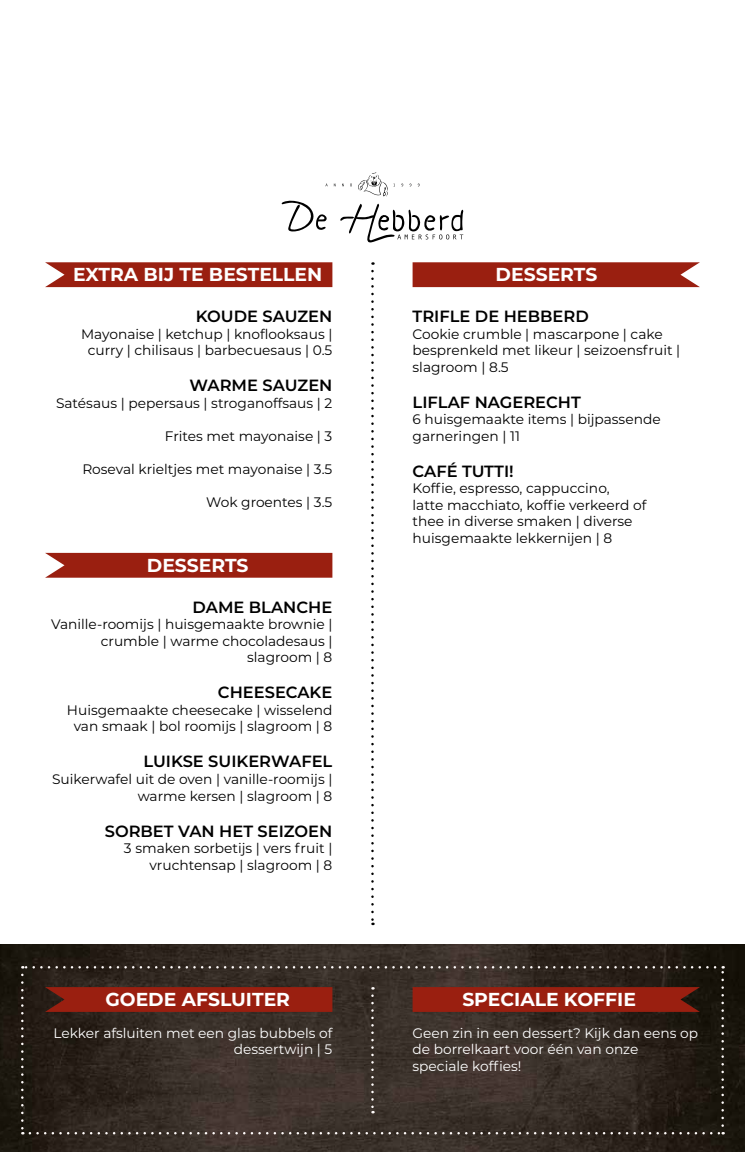
<style>
.page{position:relative;width:745px;height:1152px;background:#fff}
.page>*{position:absolute;margin:0;border:0;box-sizing:border-box;transform-origin:0 0}
.t1{font:700 18.75px "Montserrat";color:#fff}
.t2{font:600 16.25px "Montserrat";color:#000}
.t3{font:13.75px/16.5px "Montserrat";color:#000}
.t4{font:13.75px/16.5px "Montserrat";color:#fff;text-align:right}
</style>
<div class="page">
<img style="left:0;top:945px;width:744px;height:207px">
<svg style="left:21px;top:974px;width:3px;height:160px"></svg>
<svg style="left:30px;top:1132px;width:693px;height:2px"></svg>
<svg style="left:721px;top:966px;width:2px;height:159px"></svg>
<svg style="left:22px;top:966px;width:692px;height:2px"></svg>
<svg style="left:371px;top:995px;width:2px;height:118px"></svg>
<svg style="left:371px;top:271px;width:2px;height:654px"></svg>
<svg style="left:350px;top:172px;width:45px;height:25px"></svg>
<svg style="left:281px;top:200px;width:46px;height:31px"></svg>
<svg style="left:340px;top:204px;width:123px;height:38px"></svg>
<svg style="left:45px;top:987px;width:287px;height:25px;background:#951f10"></svg>
<svg style="left:412px;top:987px;width:287px;height:25px;background:#951e10"></svg>
<svg style="left:412px;top:262px;width:287px;height:25px;background:#9e281a"></svg>
<div style="left:45px;top:553px;width:287px;height:24px;background:#9a1f10"></div>
<svg style="left:45px;top:262px;width:287px;height:25px;background:#9e291a"></svg>
<h1 class="t1" style="left:73px;top:261px;width:250px">EXTRA BIJ TE BESTELLEN</h1>
<p class="t2" style="left:195px;top:305px;width:138px">KOUDE SAUZEN</p>
<p class="t3" style="left:81px;top:325px;width:252px;text-align:center">Mayonaise | ketchup | knoflooksaus | curry | chilisaus | barbecuesaus | 0.5</p>
<p class="t2" style="left:189px;top:374px;width:144px">WARME SAUZEN</p>
<p class="t3" style="left:56px;top:394px;width:278px">Satésaus | pepersaus | stroganoffsaus | 2</p>
<p class="t3" style="left:165px;top:427px;width:169px">Frites met mayonaise | 3</p>
<p class="t3" style="left:82px;top:460px;width:251px">Roseval krieltjes met mayonaise | 3.5</p>
<p class="t3" style="left:206px;top:493px;width:128px">Wok groentes | 3.5</p>
<h1 class="t1" style="left:147px;top:552px;width:103px">DESSERTS</h1>
<p class="t2" style="left:192px;top:595px;width:141px">DAME BLANCHE</p>
<p class="t3" style="left:51px;top:616px;width:282px;text-align:right">Vanille-roomijs | huisgemaakte brownie | crumble | warme chocoladesaus | slagroom | 8</p>
<p class="t2" style="left:218px;top:681px;width:116px">CHEESECAKE</p>
<p class="t3" style="left:67px;top:701px;width:267px;text-align:center">Huisgemaakte cheesecake | wisselend van smaak | bol roomijs | slagroom | 8</p>
<p class="t2" style="left:143px;top:750px;width:190px">LUIKSE SUIKERWAFEL</p>
<p class="t3" style="left:52px;top:770px;width:281px;text-align:right">Suikerwafel uit de oven | vanille-roomijs | warme kersen | slagroom | 8</p>
<p class="t2" style="left:105px;top:819px;width:229px">SORBET VAN HET SEIZOEN</p>
<p class="t3" style="left:124px;top:839px;width:210px;text-align:right">3 smaken sorbetijs | vers fruit | vruchtensap | slagroom | 8</p>
<h1 class="t1" style="left:495px;top:261px;width:103px">DESSERTS</h1>
<p class="t2" style="left:412px;top:305px;width:178px">TRIFLE DE HEBBERD</p>
<p class="t3" style="left:412px;top:325px;width:269px">Cookie crumble | mascarpone | cake besprenkeld met likeur | seizoensfruit | slagroom | 8.5</p>
<p class="t2" style="left:412px;top:390px;width:170px">LIFLAF NAGERECHT</p>
<p class="t3" style="left:412px;top:411px;width:249px">6 huisgemaakte items | bijpassende garneringen | 11</p>
<p class="t2" style="left:412px;top:459px;width:103px">CAFÉ TUTTI!</p>
<p class="t3" style="left:412px;top:480px;width:235px">Koffie, espresso, cappuccino,<br>latte macchiato, koffie verkeerd of thee in diverse smaken | diverse huisgemaakte lekkernijen | 8</p>
<h1 class="t1" style="left:105px;top:986px;width:186px">GOEDE AFSLUITER</h1>
<h1 class="t1" style="left:462px;top:986px;width:175px">SPECIALE KOFFIE</h1>
<p class="t4" style="left:53px;top:1024px;width:280px">Lekker afsluiten met een glas bubbels of dessertwijn | 5</p>
<p class="t4" style="left:412px;top:1024px;width:287px;text-align:left">Geen zin in een dessert? Kijk dan eens op de borrelkaart voor één van onze<br>speciale koffies!</p>
</div>
